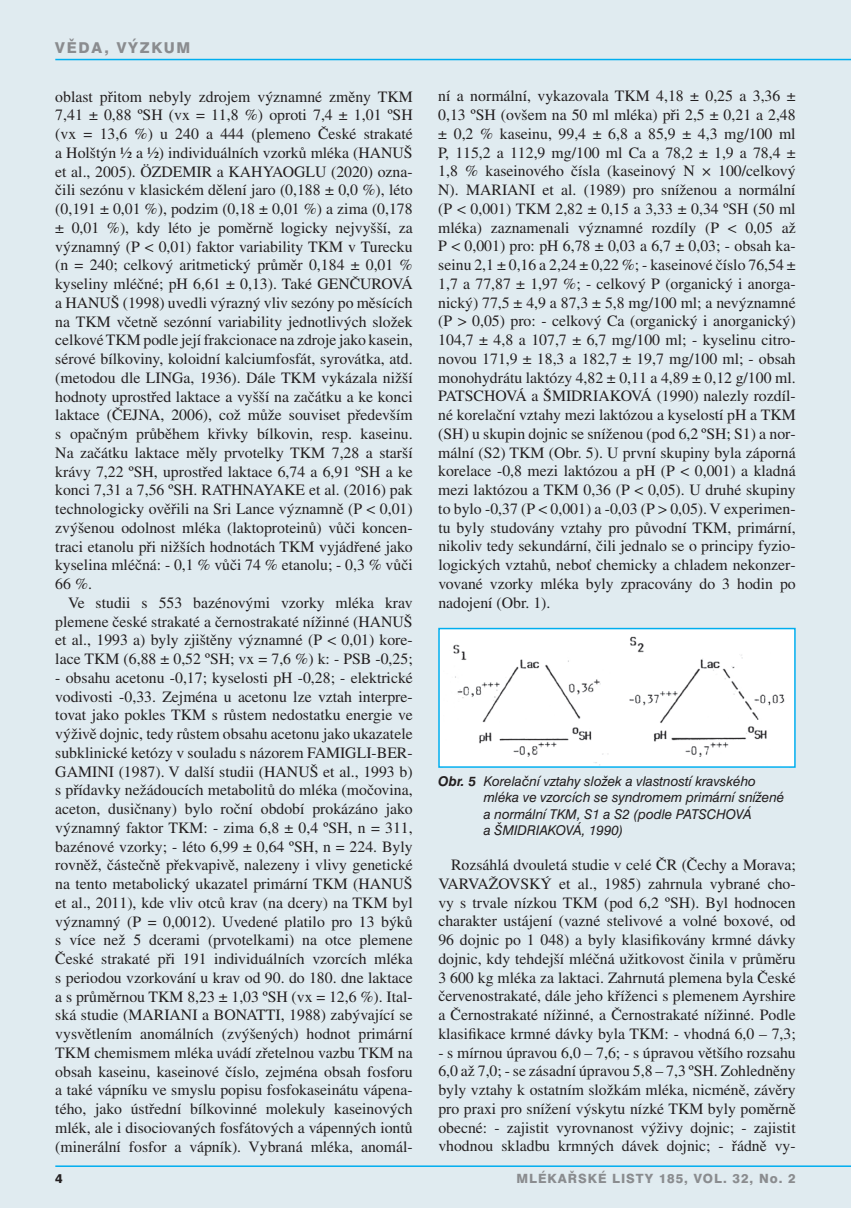
<style>
.page{position:relative;width:851px;height:1208px;background:#fff}
.page>*{position:absolute;margin:0;border:0;box-sizing:border-box;transform-origin:0 0}
.t1{font:15.75px/18.8px "Times CE";color:#231f20;text-align:justify}
.t2{font:800 15px "Swiss 721 BTCE";letter-spacing:.12em;color:#8a8c8f}
.t3{font:italic 13.5px/16.2px "Swiss 721 BTCE";color:#231f20}
.t4{font:800 12.75px "Swiss 721 BTCE";letter-spacing:.075em;color:#8a8c8f}
.t5{font:800 12.75px "Swiss 721 BTCE";color:#231f20}
.s1{font-weight:700}
</style>
<div class="page">
<div style="left:0;top:0;width:850px;height:1208px;background:#e0ebf0"></div>
<hr style="left:850px;top:0;width:1px;height:1208px;background:#e0ebf0">
<hr style="left:55px;top:59px;width:795px;height:1px;background:#00aeef">
<hr style="left:55px;top:1165px;width:795px;height:2px;background:#00aeef">
<div style="left:439px;top:628px;width:355px;height:139px;background:#fff"></div>
<img style="left:453px;top:637px;width:332px;height:128px">
<div style="left:438px;top:628px;width:357px;height:140px;border:2px solid #00aeef"></div>
<p class="t2" style="left:55px;top:38px;width:137px">VĚDA, VÝZKUM</p>
<p class="t1" style="left:55px;top:87px;width:359px">oblast přitom nebyly zdrojem významné změny TKM 7,41 ± 0,88 ºSH (vx = 11,8 %) oproti 7,4 ± 1,01 ºSH (vx = 13,6 %) u 240 a 444 (plemeno České strakaté a Holštýn ½ a ½) individuálních vzorků mléka (HANUŠ et al., 2005). ÖZDEMIR a KAHYAOGLU (2020) ozna&shy;čili sezónu v klasickém dělení jaro (0,188 ± 0,0 %), léto (0,191 ± 0,01 %), podzim (0,18 ± 0,01 %) a zima (0,178 ± 0,01 %), kdy léto je poměrně logicky nejvyšší, za významný (P &lt; 0,01) faktor variability TKM v Turecku (n = 240; celkový aritmetický průměr 0,184 ± 0,01 % kyseliny mléčné; pH 6,61 ± 0,13). Také GENČUROVÁ a HANUŠ (1998) uvedli výrazný vliv sezóny po měsících na TKM včetně sezónní variability jednotlivých složek celkové TKM podle její frakcionace na zdroje jako kasein, sérové bílkoviny, koloidní kalciumfosfát, syrovátka, atd. (metodou dle LINGa, 1936). Dále TKM vykázala nižší hodnoty uprostřed laktace a vyšší na začátku a ke konci laktace (ČEJNA, 2006), což může souviset především s opačným průběhem křivky bílkovin, resp. kaseinu.<br>Na začátku laktace měly prvotelky TKM 7,28 a starší krávy 7,22 ºSH, uprostřed laktace 6,74 a 6,91 ºSH a ke konci 7,31 a 7,56 ºSH. RATHNAYAKE et al. (2016) pak technologicky ověřili na Sri Lance významně (P &lt; 0,01) zvýšenou odolnost mléka (laktoproteinů) vůči koncen&shy;traci etanolu při nižších hodnotách TKM vyjádřené jako kyselina mléčná: - 0,1 % vůči 74 % etanolu; - 0,3 % vůči 66 %.</p>
<p class="t1" style="left:55px;top:593px;width:359px;text-indent:13px">Ve studii s 553 bazénovými vzorky mléka krav plemene české strakaté a černostrakaté nížinné (HANUŠ et al., 1993 a) byly zjištěny významné (P &lt; 0,01) kore&shy;lace TKM (6,88 ± 0,52 ºSH; vx = 7,6 %) k: - PSB -0,25;</p>
<p class="t1" style="left:55px;top:668px;width:359px">- obsahu acetonu -0,17; kyselosti pH -0,28; - elektrické vodivosti -0,33. Zejména u acetonu lze vztah interpre&shy;tovat jako pokles TKM s růstem nedostatku energie ve výživě dojnic, tedy růstem obsahu acetonu jako ukazatele subklinické ketózy v souladu s názorem FAMIGLI-BER-GAMINI (1987). V další studii (HANUŠ et al., 1993 b) s přídavky nežádoucích metabolitů do mléka (močovina, aceton, dusičnany) bylo roční období prokázáno jako významný faktor TKM: - zima 6,8 ± 0,4 ºSH, n = 311, bazénové vzorky; - léto 6,99 ± 0,64 ºSH, n = 224. Byly rovněž, částečně překvapivě, nalezeny i vlivy genetické na tento metabolický ukazatel primární TKM (HANUŠ et al., 2011), kde vliv otců krav (na dcery) na TKM byl významný (P = 0,0012). Uvedené platilo pro 13 býků s více než 5 dcerami (prvotelkami) na otce plemene České strakaté při 191 individuálních vzorcích mléka s periodou vzorkování u krav od 90. do 180. dne laktace a s průměrnou TKM 8,23 ± 1,03 ºSH (vx = 12,6 %). Ital&shy;ská studie (MARIANI a BONATTI, 1988) zabývající se vysvětlením anomálních (zvýšených) hodnot primární TKM chemismem mléka uvádí zřetelnou vazbu TKM na obsah kaseinu, kaseinové číslo, zejména obsah fosforu a také vápníku ve smyslu popisu fosfokaseinátu vápena&shy;tého, jako ústřední bílkovinné molekuly kaseinových mlék, ale i disociovaných fosfátových a vápenných iontů (minerální fosfor a vápník). Vybraná mléka, anomál-</p>
<p class="t1" style="left:438px;top:86px;width:359px">ní a normální, vykazovala TKM 4,18 ± 0,25 a 3,36 ± 0,13 ºSH (ovšem na 50 ml mléka) při 2,5 ± 0,21 a 2,48 ± 0,2 % kaseinu, 99,4 ± 6,8 a 85,9 ± 4,3 mg/100 ml P, 115,2 a 112,9 mg/100 ml Ca a 78,2 ± 1,9 a 78,4 ± 1,8 % kaseinového čísla (kaseinový N × 100/celkový N). MARIANI et al. (1989) pro sníženou a normální (P &lt; 0,001) TKM 2,82 ± 0,15 a 3,33 ± 0,34 ºSH (50 ml mléka) zaznamenali významné rozdíly (P &lt; 0,05 až P &lt; 0,001) pro: pH 6,78 ± 0,03 a 6,7 ± 0,03; - obsah ka&shy;seinu 2,1 ± 0,16 a 2,24 ± 0,22 %; - kaseinové číslo 76,54 ± 1,7 a 77,87 ± 1,97 %; - celkový P (organický i anorga&shy;nický) 77,5 ± 4,9 a 87,3 ± 5,8 mg/100 ml; a nevýznamné (P &gt; 0,05) pro: - celkový Ca (organický i anorganický)<br>104,7 ± 4,8 a 107,7 ± 6,7 mg/100 ml; - kyselinu citro&shy;novou 171,9 ± 18,3 a 182,7 ± 19,7 mg/100 ml; - obsah monohydrátu laktózy 4,82 ± 0,11 a 4,89 ± 0,12 g/100 ml.<br>PATSCHOVÁ a ŠMIDRIAKOVÁ (1990) nalezly rozdíl&shy;né korelační vztahy mezi laktózou a kyselostí pH a TKM (SH) u skupin dojnic se sníženou (pod 6,2 ºSH; S1) a nor&shy;mální (S2) TKM (Obr. 5). U první skupiny byla záporná korelace -0,8 mezi laktózou a pH (P &lt; 0,001) a kladná mezi laktózou a TKM 0,36 (P &lt; 0,05). U druhé skupiny to bylo -0,37 (P &lt; 0,001) a -0,03 (P &gt; 0,05). V experimen&shy;tu byly studovány vztahy pro původní TKM, primární, nikoliv tedy sekundární, čili jednalo se o principy fyzio&shy;logických vztahů, neboť chemicky a chladem nekonzer&shy;vované vzorky mléka byly zpracovány do 3 hodin po nadojení (Obr. 1).</p>
<p class="t3" style="left:483px;top:773px;width:302px;text-indent:-45px"><span class="s1">Obr. 5</span> Korelační vztahy složek a vlastností kravského mléka ve vzorcích se syndromem primární snížené a normální TKM, S1 a S2 (podle PATSCHOVÁ<br>a ŠMIDRIAKOVÁ, 1990)</p>
<p class="t1" style="left:438px;top:855px;width:359px;text-indent:13px">Rozsáhlá dvouletá studie v celé ČR (Čechy a Morava; VARVAŽOVSKÝ et al., 1985) zahrnula vybrané cho&shy;vy s trvale nízkou TKM (pod 6,2 ºSH). Byl hodnocen charakter ustájení (vazné stelivové a volné boxové, od 96 dojnic po 1 048) a byly klasifikovány krmné dávky dojnic, kdy tehdejší mléčná užitkovost činila v průměru 3 600 kg mléka za laktaci. Zahrnutá plemena byla České červenostrakaté, dále jeho kříženci s plemenem Ayrshire a Černostrakaté nížinné, a Černostrakaté nížinné. Podle klasifikace krmné dávky byla TKM: - vhodná 6,0 – 7,3;</p>
<p class="t1" style="left:438px;top:1042px;width:359px">- s mírnou úpravou 6,0 – 7,6; - s úpravou většího rozsahu 6,0 až 7,0; - se zásadní úpravou 5,8 – 7,3 ºSH. Zohledněny byly vztahy k ostatním složkám mléka, nicméně, závěry pro praxi pro snížení výskytu nízké TKM byly poměrně obecné: - zajistit vyrovnanost výživy dojnic; - zajistit vhodnou skladbu krmných dávek dojnic; - řádně vy-</p>
<p class="t5" style="left:55px;top:1170px;width:9px">4</p>
<p class="t4" style="left:516px;top:1170px;width:280px">MLÉKAŘSKÉ LISTY 185, VOL. 32, NO. 2</p>
</div>
